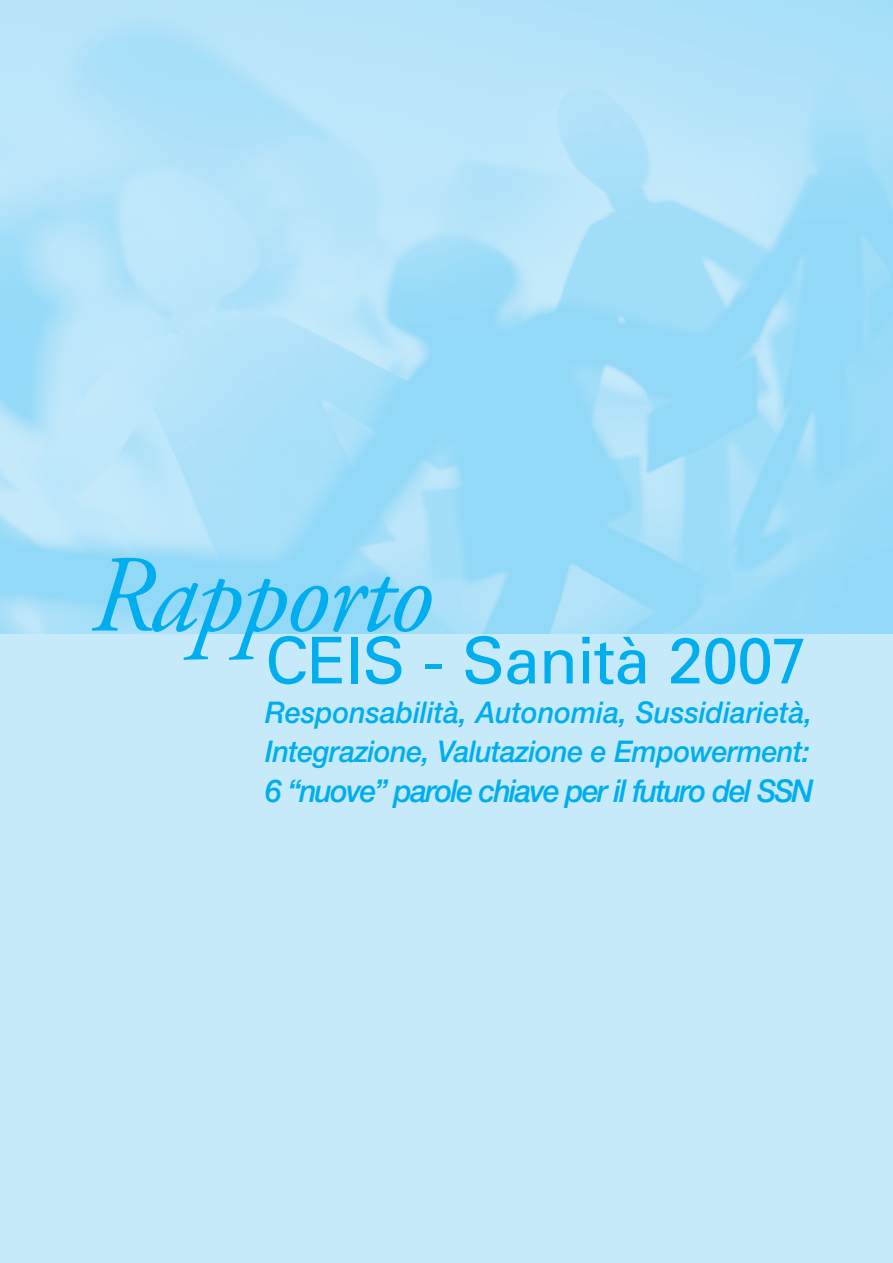
<style>
.page{position:relative;width:893px;height:1263px;background:#fff}
.page>*{position:absolute;margin:0;border:0;box-sizing:border-box;transform-origin:0 0}
.t1{font:italic 109.5px "Adobe Garamond";letter-spacing:-.025em;color:#00aeef}
.t2{font:64.5px "Univers";letter-spacing:-.015em;color:#00aeef}
.t3{font:italic 500 31.5px "Helvetica Neue";letter-spacing:-.055em;color:#00aeef;scale:.95 1}
.t4{font:italic 500 30px/39.5px "Helvetica Neue";color:#00aeef;scale:.95 1}
</style>
<div class="page">
<div style="left:0;top:625px;width:893px;height:638px;background:#c6eafa"></div>
<p class="t1" style="left:86px;top:552px;width:344px">Rapporto</p>
<p class="t2" style="left:265px;top:637px;width:544px">CEIS - Sanità 2007</p>
<p class="t4" style="left:265px;top:695px;width:577px">Responsabilità, Autonomia, Sussidiarietà,<br>Integrazione, Valutazione e Empowerment:</p>
<p class="t3" style="left:265px;top:779px;width:578px">6 “nuove” parole chiave per il futuro del SSN</p>
</div>
